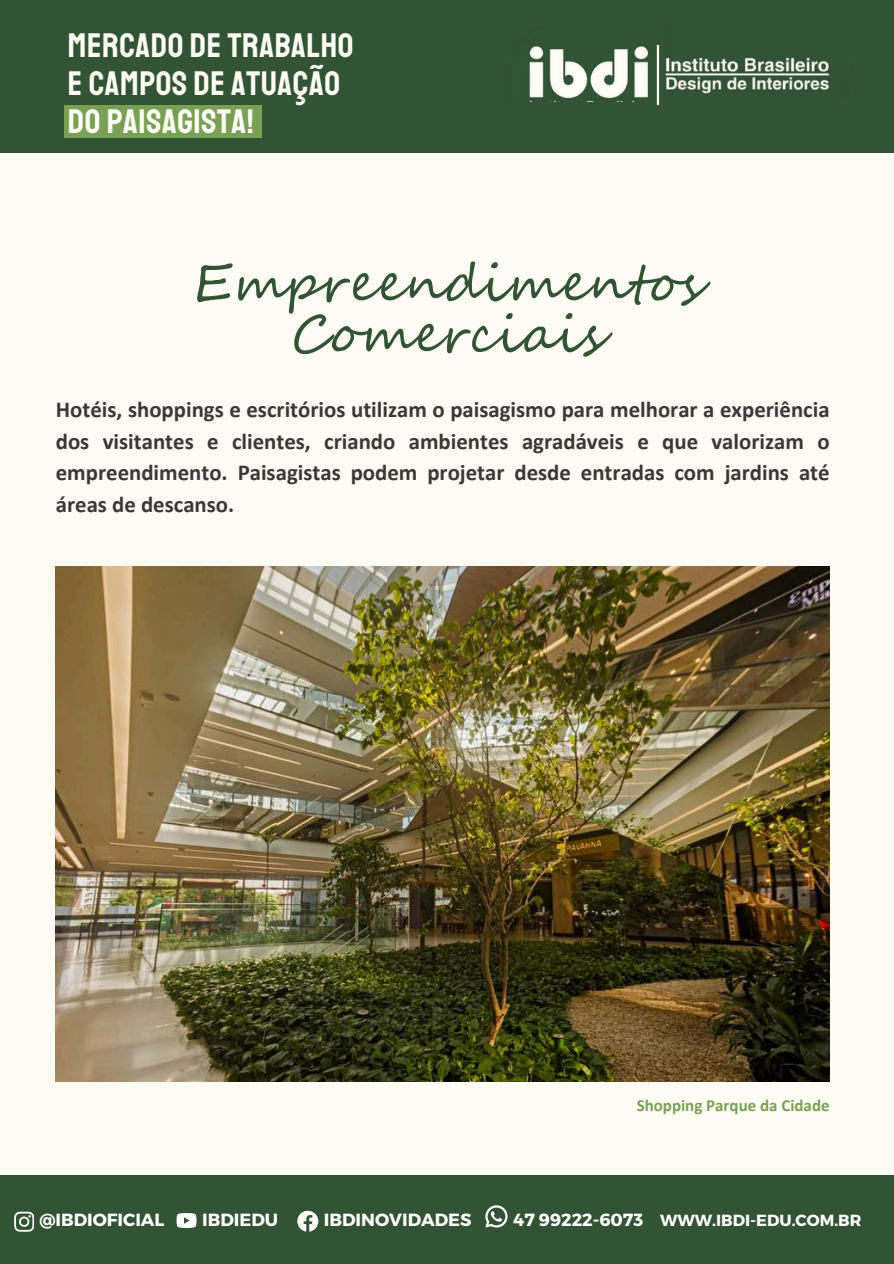
<style>
.page{position:relative;width:894px;height:1264px;background:#fff}
.page>*{position:absolute;margin:0;border:0;box-sizing:border-box;transform-origin:0 0}
.t1{font:51.6px/50.8px "Segoe Script";letter-spacing:.02em;color:#335336;text-align:center}
.t2{font:34.5px/38px "Staatliches";letter-spacing:.02em;color:#fcfbf4}
.t3{font:700 22.8px/31.5px "Calibri";color:#3a3838;text-align:justify}
.t4{font:700 17.55px "Montserrat";color:#fefefd}
.t5{font:700 16.95px "Calibri";color:#7aa055}
.t6{font:700 16.05px "Montserrat";color:#fefefd}
.s1{font-size:17.55px}
</style>
<div class="page">
<div style="left:0;top:0;width:893px;height:1263px;background:#fcfbf4"></div>
<div style="left:0;top:0;width:893px;height:153px;background:#335336"></div>
<img style="left:529px;top:45px;width:140px;height:56px">
<img style="left:659px;top:58px;width:184px;height:40px">
<hr style="left:656px;top:45px;width:3px;height:60px;background:#fcfbf4">
<div style="left:64px;top:105px;width:197px;height:33px;background:#7aa055"></div>
<img style="left:56px;top:566px;width:773px;height:515px">
<div style="left:0;top:1175px;width:893px;height:88px;background:#335336"></div>
<svg style="left:176px;top:1213px;width:20px;height:14px"></svg>
<svg style="left:297px;top:1210px;width:21px;height:21px"></svg>
<svg style="left:485px;top:1205px;width:22px;height:22px"></svg>
<svg style="left:14px;top:1211px;width:20px;height:20px"></svg>
<h2 class="t2" style="left:68px;top:27px;width:287px">MERCADO DE TRABALHO<br>E CAMPOS DE ATUAÇÃO<br>DO PAISAGISTA!</h2>
<h1 class="t1" style="left:193px;top:260px;width:510px">Empreendimentos<br>Comerciais</h1>
<p class="t3" style="left:56px;top:396px;width:775px">Hotéis, shoppings e escritórios utilizam o paisagismo para melhorar a experiência dos visitantes e clientes, criando ambientes agradáveis e que valorizam o empreendimento. Paisagistas podem projetar desde entradas com jardins até áreas de descanso.</p>
<p class="t5" style="left:636px;top:1097px;width:194px">Shopping Parque da Cidade</p>
<p class="t4" style="left:39px;top:1208px;width:126px">@IBDIOFICIAL</p>
<p class="t4" style="left:202px;top:1208px;width:77px">IBDIEDU</p>
<p class="t4" style="left:324px;top:1208px;width:149px">IBDINOVIDADES</p>
<p class="t6" style="left:513px;top:1209px;width:349px"><span class="s1">47 99222-6073</span> WWW.IBDI-EDU.COM.BR</p>
</div>
